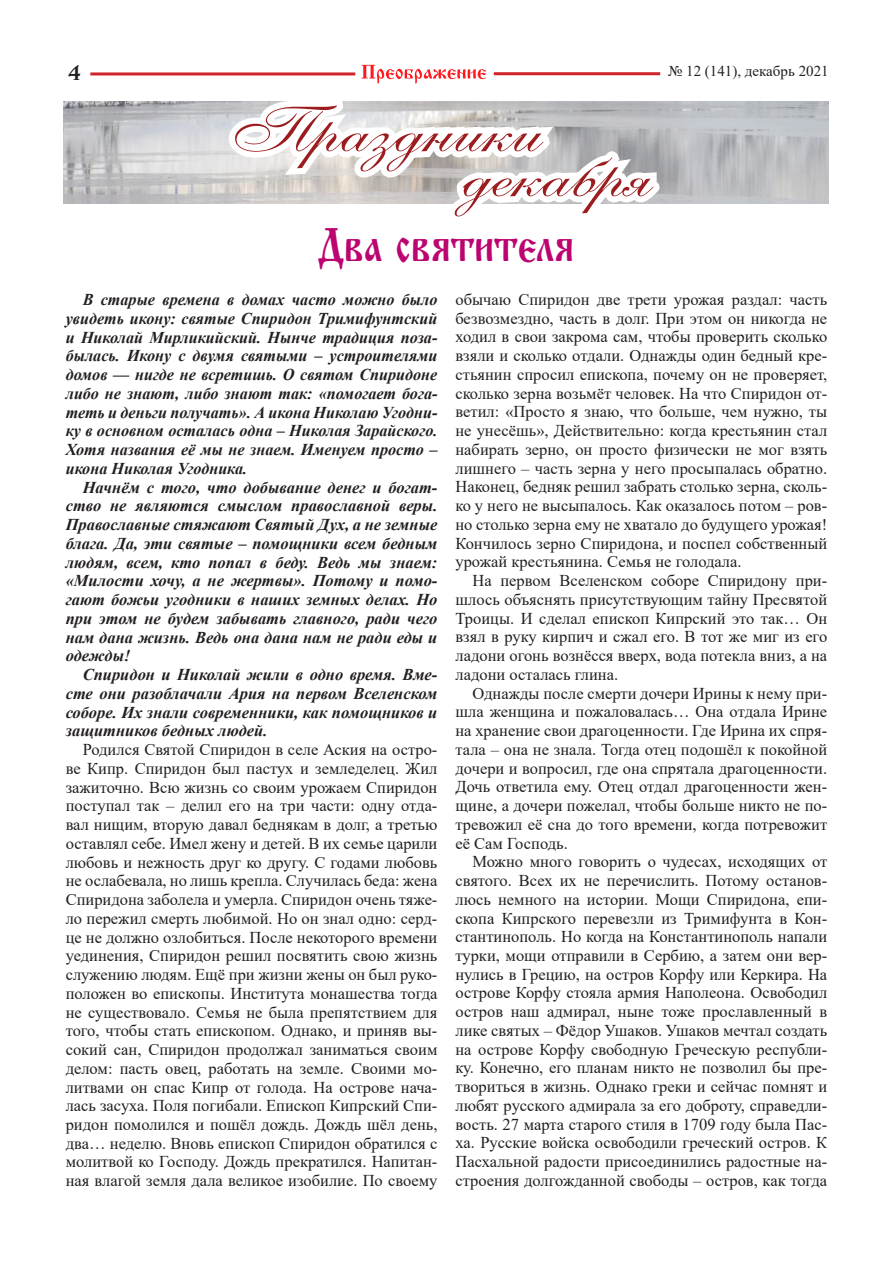
<style>
.page{position:relative;width:893px;height:1263px;background:#fff}
.page>*{position:absolute;margin:0;border:0;box-sizing:border-box;transform-origin:0 0}
.t1{font:64.5px "Anastasia Script";color:#9c1d20;scale:1.17 1}
.t2{font:46.8px "Izhitsa";color:#bc0470;scale:.8 1}
.t3{font:21px "Izhitsa C";color:#231f20}
.t4{font:16.5px/18.8px "Times New Roman";color:#231f20;text-align:justify}
.t5{font:italic 700 16.5px/18.8px "Times New Roman";color:#231f20;text-align:justify}
.t6{font:15px "Times New Roman";color:#231f20}
</style>
<div class="page">
<hr style="left:90px;top:72px;width:265px;height:3px;background:#d1232a">
<svg style="left:362px;top:65px;width:124px;height:18px"></svg>
<hr style="left:494px;top:72px;width:166px;height:3px;background:#d1232a">
<img style="left:64px;top:101px;width:764px;height:103px">
<svg style="left:219px;top:101px;width:477px;height:103px"></svg>
<p class="t3" style="left:68px;top:61px;width:14px">4</p>
<p class="t6" style="left:668px;top:61px;width:162px">№ 12 (141), декабрь 2021</p>
<h1 class="t1" style="left:223px;top:92px;width:264px">Праздники</h1>
<h1 class="t1" style="left:450px;top:137px;width:164px">декабря</h1>
<h2 class="t2" style="left:318px;top:219px;width:321px">Два святителя</h2>
<p class="t5" style="left:66px;top:290px;width:373px;text-indent:17px">В старые времена в домах часто можно было увидеть икону: святые Спиридон Тримифунтский и Николай Мирликийский. Нынче традиция поза&shy;былась. Икону с двумя святыми – устроителями домов — нигде не всретишь. О святом Спиридоне либо не знают, либо знают так: «помогает бога&shy;теть и деньги получать». А икона Николаю Угодни&shy;ку в основном осталась одна – Николая Зарайского.<br>Хотя названия её мы не знаем. Именуем просто – икона Николая Угодника.</p>
<p class="t5" style="left:66px;top:477px;width:373px;text-indent:17px">Начнём с того, что добывание денег и богат&shy;ство не являются смыслом православной веры.<br>Православные стяжают Святый Дух, а не земные блага. Да, эти святые – помощники всем бедным людям, всем, кто попал в беду. Ведь мы знаем: «Милости хочу, а не жертвы». Потому и помо&shy;гают божьи угодники в наших земных делах. Но при этом не будем забывать главного, ради чего нам дана жизнь. Ведь она дана нам не ради еды и одежды!</p>
<p class="t5" style="left:66px;top:665px;width:373px;text-indent:17px">Спиридон и Николай жили в одно время. Вме&shy;сте они разоблачали Ария на первом Вселенском соборе. Их знали современники, как помощников и защитников бедных людей.</p>
<p class="t4" style="left:66px;top:740px;width:373px;text-indent:17px">Родился Святой Спиридон в селе Аския на остро&shy;ве Кипр. Спиридон был пастух и земледелец. Жил зажиточно. Всю жизнь со своим урожаем Спиридон поступал так – делил его на три части: одну отда&shy;вал нищим, вторую давал беднякам в долг, а третью оставлял себе. Имел жену и детей. В их семье царили любовь и нежность друг ко другу. С годами любовь не ослабевала, но лишь крепла. Случилась беда: жена Спиридона заболела и умерла. Спиридон очень тяже&shy;ло пережил смерть любимой. Но он знал одно: серд&shy;це не должно озлобиться. После некоторого времени уединения, Спиридон решил посвятить свою жизнь служению людям. Ещё при жизни жены он был руко&shy;положен во епископы. Института монашества тогда не существовало. Семья не была препятствием для того, чтобы стать епископом. Однако, и приняв вы&shy;сокий сан, Спиридон продолжал заниматься своим делом: пасть овец, работать на земле. Своими мо&shy;литвами он спас Кипр от голода. На острове нача&shy;лась засуха. Поля погибали. Епископ Кипрский Спи&shy;ридон помолился и пошёл дождь. Дождь шёл день, два… неделю. Вновь епископ Спиридон обратился с молитвой ко Господу. Дождь прекратился. Напитан&shy;ная влагой земля дала великое изобилие. По своему</p>
<p class="t4" style="left:455px;top:289px;width:373px">обычаю Спиридон две трети урожая раздал: часть безвозмездно, часть в долг. При этом он никогда не ходил в свои закрома сам, чтобы проверить сколько взяли и сколько отдали. Однажды один бедный кре&shy;стьянин спросил епископа, почему он не проверяет, сколько зерна возьмёт человек. На что Спиридон от&shy;ветил: «Просто я знаю, что больше, чем нужно, ты не унесёшь», Действительно: когда крестьянин стал набирать зерно, он просто физически не мог взять лишнего – часть зерна у него просыпалась обратно.<br>Наконец, бедняк решил забрать столько зерна, сколь&shy;ко у него не высыпалось. Как оказалось потом – ров&shy;но столько зерна ему не хватало до будущего урожая!<br>Кончилось зерно Спиридона, и поспел собственный урожай крестьянина. Семья не голодала.</p>
<p class="t4" style="left:455px;top:571px;width:373px;text-indent:17px">На первом Вселенском соборе Спиридону при&shy;шлось объяснять присутствующим тайну Пресвятой Троицы. И сделал епископ Кипрский это так… Он взял в руку кирпич и сжал его. В тот же миг из его ладони огонь вознёсся вверх, вода потекла вниз, а на ладони осталась глина.</p>
<p class="t4" style="left:455px;top:683px;width:373px;text-indent:17px">Однажды после смерти дочери Ирины к нему при&shy;шла женщина и пожаловалась… Она отдала Ирине на хранение свои драгоценности. Где Ирина их спря&shy;тала – она не знала. Тогда отец подошёл к покойной дочери и вопросил, где она спрятала драгоценности.<br>Дочь ответила ему. Отец отдал драгоценности жен&shy;щине, а дочери пожелал, чтобы больше никто не по&shy;тревожил её сна до того времени, когда потревожит её Сам Господь.</p>
<p class="t4" style="left:455px;top:852px;width:373px;text-indent:17px">Можно много говорить о чудесах, исходящих от святого. Всех их не перечислить. Потому останов&shy;люсь немного на истории. Мощи Спиридона, епи&shy;скопа Кипрского перевезли из Тримифунта в Кон&shy;стантинополь. Но когда на Константинополь напали турки, мощи отправили в Сербию, а затем они вер&shy;нулись в Грецию, на остров Корфу или Керкира. На острове Корфу стояла армия Наполеона. Освободил остров наш адмирал, ныне тоже прославленный в лике святых – Фёдор Ушаков. Ушаков мечтал создать на острове Корфу свободную Греческую республи&shy;ку. Конечно, его планам никто не позволил бы пре&shy;твориться в жизнь. Однако греки и сейчас помнят и любят русского адмирала за его доброту, справедли&shy;вость. 27 марта старого стиля в 1709 году была Пас&shy;ха. Русские войска освободили греческий остров. К Пасхальной радости присоединились радостные на&shy;строения долгожданной свободы – остров, как тогда</p>
</div>
